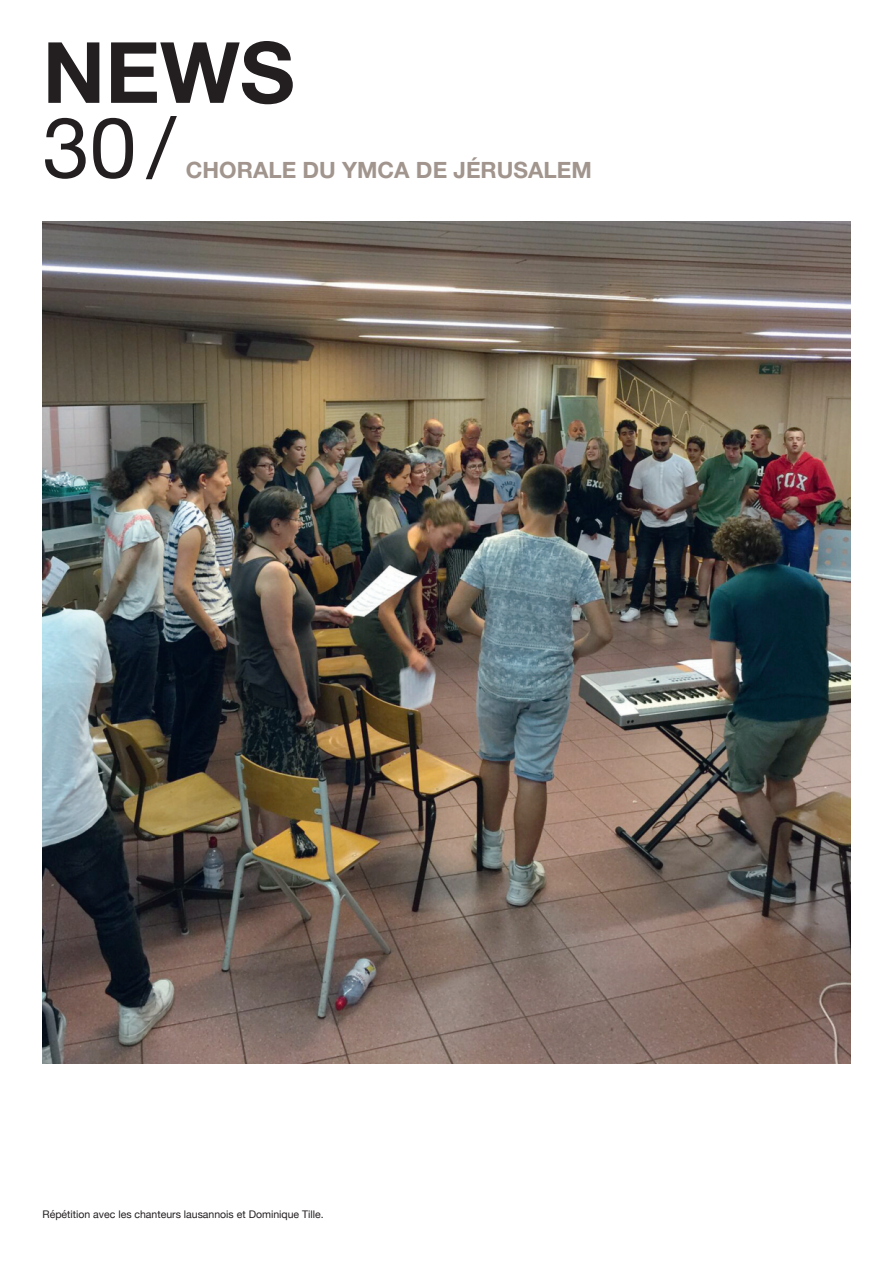
<style>
.page{position:relative;width:893px;height:1263px;background:#fff}
.page>*{position:absolute;margin:0;border:0;box-sizing:border-box;transform-origin:0 0}
.t1{font:700 84.6px "Helvetica Neue";color:#231f20}
.t2{font:84.6px "Helvetica Neue";color:#231f20}
.t3{font:700 22.5px "Helvetica Neue";color:#a1958d}
.t4{font:10.5px "Helvetica Neue";color:#231f20}
</style>
<div class="page">
<img style="left:43px;top:221px;width:807px;height:842px">
<h1 class="t1" style="left:43px;top:42px;width:254px">NEWS</h1>
<h1 class="t2" style="left:43px;top:97px;width:134px">30/</h1>
<h2 class="t3" style="left:186px;top:162px;width:407px">CHORALE DU YMCA DE JÉRUSALEM</h2>
<p class="t4" style="left:43px;top:1208px;width:283px">Répétition avec les chanteurs lausannois et Dominique Tille.</p>
</div>
